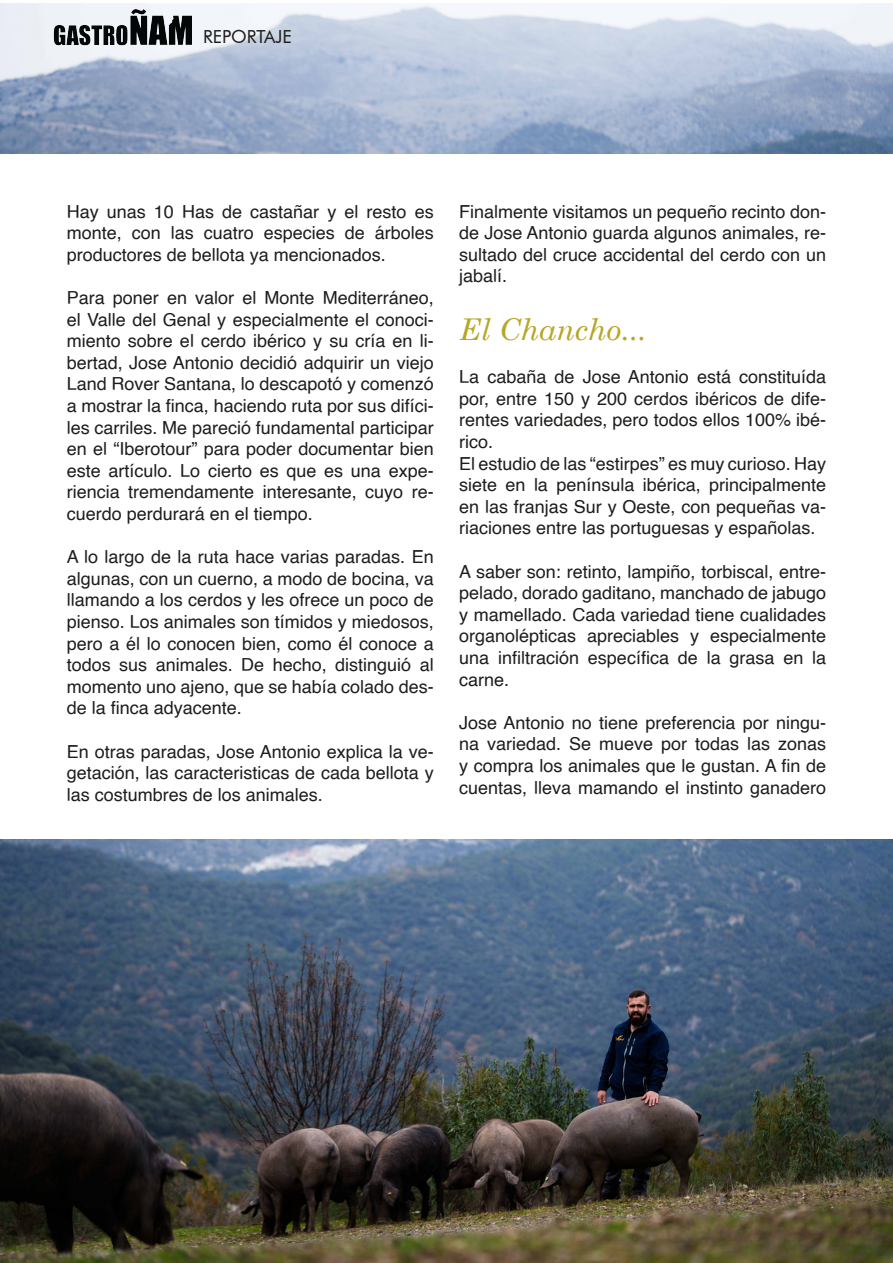
<style>
.page{position:relative;width:893px;height:1263px;background:#fff}
.page>*{position:absolute;margin:0;border:0;box-sizing:border-box;transform-origin:0 0}
.t1{font:italic 30px "Century Schoolbook";color:#b6a724}
.t2{font:18px/21.6px "Helvetica";color:#1d1d1b;text-align:justify}
.t3{font:18px "Futura BT";color:#1d1d1b}
</style>
<div class="page">
<img style="left:0;top:840px;width:893px;height:423px">
<img style="left:0;top:4px;width:893px;height:149px">
<img style="left:53px;top:9px;width:138px;height:40px">
<p class="t3" style="left:203px;top:26px;width:90px">REPORTAJE</p>
<p class="t2" style="left:67px;top:201px;width:368px">Hay unas 10 Has de castañar y el resto es monte, con las cuatro especies de árboles productores de bellota ya mencionados.</p>
<p class="t2" style="left:67px;top:287px;width:368px">Para poner en valor el Monte Mediterráneo, el Valle del Genal y especialmente el conoci&shy;miento sobre el cerdo ibérico y su cría en li&shy;bertad, Jose Antonio decidió adquirir un viejo Land Rover Santana, lo descapotó y comenzó a mostrar la finca, haciendo ruta por sus difíci&shy;les carriles. Me pareció fundamental participar en el “Iberotour” para poder documentar bien este artículo. Lo cierto es que es una expe&shy;riencia tremendamente interesante, cuyo re&shy;cuerdo perdurará en el tiempo.</p>
<p class="t2" style="left:67px;top:547px;width:368px">A lo largo de la ruta hace varias paradas. En algunas, con un cuerno, a modo de bocina, va llamando a los cerdos y les ofrece un poco de pienso. Los animales son tímidos y miedosos, pero a él lo conocen bien, como él conoce a todos sus animales. De hecho, distinguió al momento uno ajeno, que se había colado des&shy;de la finca adyacente.</p>
<p class="t2" style="left:67px;top:741px;width:368px">En otras paradas, Jose Antonio explica la ve&shy;getación, las caracteristicas de cada bellota y las costumbres de los animales.</p>
<p class="t2" style="left:459px;top:201px;width:368px">Finalmente visitamos un pequeño recinto don&shy;de Jose Antonio guarda algunos animales, re&shy;sultado del cruce accidental del cerdo con un jabalí.</p>
<p class="t1" style="left:459px;top:307px;width:189px">El Chancho...</p>
<p class="t2" style="left:459px;top:367px;width:368px">La cabaña de Jose Antonio está constituída por, entre 150 y 200 cerdos ibéricos de dife&shy;rentes variedades, pero todos ellos 100% ibé&shy;rico.</p>
<p class="t2" style="left:459px;top:453px;width:368px">El estudio de las “estirpes” es muy curioso. Hay siete en la península ibérica, principalmente en las franjas Sur y Oeste, con pequeñas va&shy;riaciones entre las portuguesas y españolas.</p>
<p class="t2" style="left:459px;top:561px;width:368px">A saber son: retinto, lampiño, torbiscal, entre&shy;pelado, dorado gaditano, manchado de jabugo y mamellado. Cada variedad tiene cualidades organolépticas apreciables y especialmente una infiltración específica de la grasa en la carne.</p>
<p class="t2" style="left:459px;top:712px;width:368px">Jose Antonio no tiene preferencia por ningu&shy;na variedad. Se mueve por todas las zonas y compra los animales que le gustan. A fin de cuentas, lleva mamando el instinto ganadero</p>
</div>
